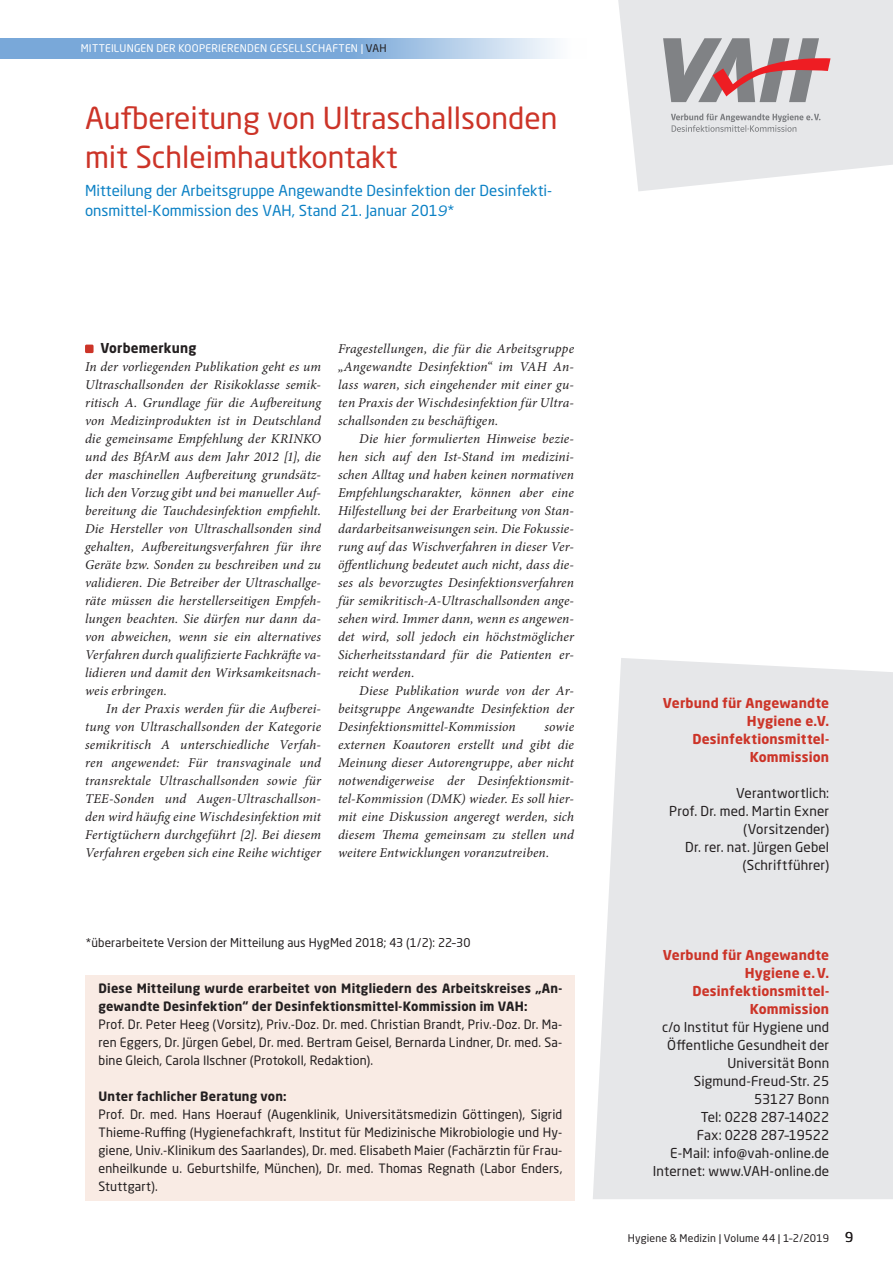
<style>
.page{position:relative;width:893px;height:1263px;background:#fff}
.page>*{position:absolute;margin:0;border:0;box-sizing:border-box;transform-origin:0 0}
.t1{font:30px/39px "Neo Sans Pro";color:#cc3428}
.t2{font:15px/19.5px "Neo Sans Pro";color:#0c81c5}
.t3{font:italic 13.5px/18px "Minion Pro";letter-spacing:.015em;color:#231f20;text-align:justify}
.t4{font:13.5px/18px "Neo Sans Pro";letter-spacing:.005em;color:#231f20;text-align:right}
.t5{font:700 13.5px/18px "Neo Sans Pro";letter-spacing:.01em;color:#cc3428;text-align:right}
.t6{font:700 13.5px "Neo Sans Pro";letter-spacing:.015em;color:#231f20}
.t7{font:12.75px/18px "Neo Sans Pro";letter-spacing:.015em;color:#231f20;text-align:justify}
.t8{font:700 12.75px/18px "Neo Sans Pro";letter-spacing:.015em;color:#231f20}
.t9{font:12px "Neo Sans Pro";letter-spacing:.01em;color:#231f20}
.t10{font:10.5px "Neo Sans Pro";letter-spacing:.02em;color:#fff}
.t11{font:10.5px "Neo Sans Pro";letter-spacing:.015em;color:#231f20}
.s1{color:#231f20}
.s2{font-family:"Gotham";font-style:italic}
.s3{font-size:13.5px}
</style>
<div class="page">
<svg style="left:0;top:38px;width:556px;height:21px;fill:#79a8d9"></svg>
<svg style="left:593px;top:658px;width:300px;height:541px;fill:#e6e7e9"></svg>
<svg style="left:618px;top:0;width:275px;height:191px;fill:#e6e7e9"></svg>
<svg style="left:663px;top:38px;width:167px;height:64px"></svg>
<svg style="left:671px;top:114px;width:149px;height:17px"></svg>
<div style="left:85px;top:345px;width:9px;height:8px;background:#cc3428;border-radius:2px"></div>
<div style="left:86px;top:975px;width:489px;height:225px;background:#f9ebe4"></div>
<p class="t10" style="left:81px;top:42px;width:307px">MITTEILUNGEN DER KOOPERIERENDEN GESELLSCHAFTEN | <span class="s1">VAH</span></p>
<h1 class="t1" style="left:85px;top:98px;width:474px">Aufbereitung von Ultraschallsonden mit Schleimhautkontakt</h1>
<p class="t2" style="left:85px;top:181px;width:469px">Mitteilung der Arbeitsgruppe Angewandte Desinfektion der Desinfekti&shy;onsmittel-Kommission des VAH, Stand 21. Januar 201<span class="s2">9</span>*</p>
<p class="t6" style="left:100px;top:339px;width:97px">Vorbemerkung</p>
<p class="t3" style="left:85px;top:358px;width:238px">In der vorliegenden Publikation geht es um Ultraschallsonden der Risikoklasse semik&shy;ritisch A. Grundlage für die Aufbereitung von Medizinprodukten ist in Deutschland die gemeinsame Empfehlung der KRINKO und des BfArM aus dem Jahr 2012 [1], die der maschinellen Aufbereitung grundsätz&shy;lich den Vorzug gibt und bei manueller Auf&shy;bereitung die Tauchdesinfektion empfiehlt.<br>Die Hersteller von Ultraschallsonden sind gehalten, Aufbereitungsverfahren für ihre Geräte bzw. Sonden zu beschreiben und zu validieren. Die Betreiber der Ultraschallge&shy;räte müssen die herstellerseitigen Empfeh&shy;lungen beachten. Sie dürfen nur dann da&shy;von abweichen, wenn sie ein alternatives Verfahren durch qualifizierte Fachkräfte va&shy;lidieren und damit den Wirksamkeitsnach&shy;weis erbringen.</p>
<p class="t3" style="left:85px;top:700px;width:238px;text-indent:21px">In der Praxis werden für die Aufberei&shy;tung von Ultraschallsonden der Kategorie semikritisch A unterschiedliche Verfah&shy;ren angewendet: Für transvaginale und transrektale Ultraschallsonden sowie für TEE-Sonden und Augen-Ultraschallson&shy;den wird häufig eine Wischdesinfektion mit Fertigtüchern durchgeführt [2]. Bei diesem Verfahren ergeben sich eine Reihe wichtiger</p>
<p class="t3" style="left:338px;top:340px;width:238px">Fragestellungen, die für die Arbeitsgruppe „Angewandte Desinfektion“ im VAH An&shy;lass waren, sich eingehender mit einer gu&shy;ten Praxis der Wischdesinfektion für Ultra&shy;schallsonden zu beschäftigen.</p>
<p class="t3" style="left:338px;top:430px;width:238px;text-indent:21px">Die hier formulierten Hinweise bezie&shy;hen sich auf den Ist-Stand im medizini&shy;schen Alltag und haben keinen normativen Empfehlungscharakter, können aber eine Hilfestellung bei der Erarbeitung von Stan&shy;dardarbeitsanweisungen sein. Die Fokussie&shy;rung auf das Wischverfahren in dieser Ver&shy;öffentlichung bedeutet auch nicht, dass die&shy;ses als bevorzugtes Desinfektionsverfahren für semikritisch-A-Ultraschallsonden ange&shy;sehen wird. Immer dann, wenn es angewen&shy;det wird, soll jedoch ein höchstmöglicher Sicherheitsstandard für die Patienten er&shy;reicht werden.</p>
<p class="t3" style="left:338px;top:682px;width:238px;text-indent:21px">Diese Publikation wurde von der Ar&shy;beitsgruppe Angewandte Desinfektion der Desinfektionsmittel-Kommission</p>
<p class="t3" style="left:338px;top:718px;width:238px;text-indent:206px">sowie externen Koautoren erstellt und gibt die Meinung dieser Autorengruppe, aber nicht notwendigerweise der Desinfektionsmit&shy;tel-Kommission (DMK) wieder. Es soll hier&shy;mit eine Diskussion angeregt werden, sich diesem Thema gemeinsam zu stellen und weitere Entwicklungen voranzutreiben.</p>
<p class="t9" style="left:86px;top:935px;width:386px">*überarbeitete Version der Mitteilung aus HygMed 2018; 43 (1/2): 22–30</p>
<p class="t8" style="left:99px;top:979px;width:465px">Diese Mitteilung wurde erarbeitet von Mitgliedern des Arbeitskreises „An&shy;gewandte Desinfektion“ der Desinfektionsmittel-Kommission im VAH:</p>
<p class="t7" style="left:99px;top:1015px;width:465px">Prof. Dr. Peter Heeg (Vorsitz), Priv.-Doz. Dr. med. Christian Brandt, Priv.-Doz. Dr. Ma&shy;ren Eggers, Dr. Jürgen Gebel, Dr. med. Bertram Geisel, Bernarda Lindner, Dr. med. Sa&shy;bine Gleich, Carola Ilschner (Protokoll, Redaktion).</p>
<p class="t8" style="left:99px;top:1087px;width:190px">Unter fachlicher Beratung von:</p>
<p class="t7" style="left:99px;top:1105px;width:465px">Prof. Dr. med. Hans Hoerauf (Augenklinik, Universitätsmedizin Göttingen), Sigrid Thieme-Ruffing (Hygienefachkraft, Institut für Medizinische Mikrobiologie und Hy&shy;giene, Univ.-Klinikum des Saarlandes), Dr. med. Elisabeth Maier (Fachärztin für Frau&shy;enheilkunde u. Geburtshilfe, München), Dr. med. Thomas Regnath (Labor Enders, Stuttgart).</p>
<p class="t5" style="left:663px;top:693px;width:168px">Verbund für Angewandte<br>Hygiene e.V.<br>Desinfektionsmittel-<br>Kommission</p>
<p class="t4" style="left:669px;top:784px;width:161px">Verantwortlich:<br>Prof. Dr. med. Martin Exner (Vorsitzender)<br>Dr. rer. nat. Jürgen Gebel (Schriftführer)</p>
<p class="t5" style="left:663px;top:945px;width:168px">Verbund für Angewandte<br>Hygiene e.V.<br>Desinfektionsmittel-<br>Kommission</p>
<p class="t4" style="left:653px;top:1017px;width:178px">c/o Institut für Hygiene und<br>Öffentliche Gesundheit der<br>Universität Bonn<br>Sigmund-Freud-Str. 25<br>53127 Bonn<br>Tel: 0228 287–14022<br>Fax: 0228 287–19522<br>E-Mail: info@vah-online.de<br>Internet: www.VAH-online.de</p>
<p class="t11" style="left:628px;top:1231px;width:227px">Hygiene &amp; Medizin | Volume 44 | 1–2/2019 <span class="s3">9</span></p>
</div>
